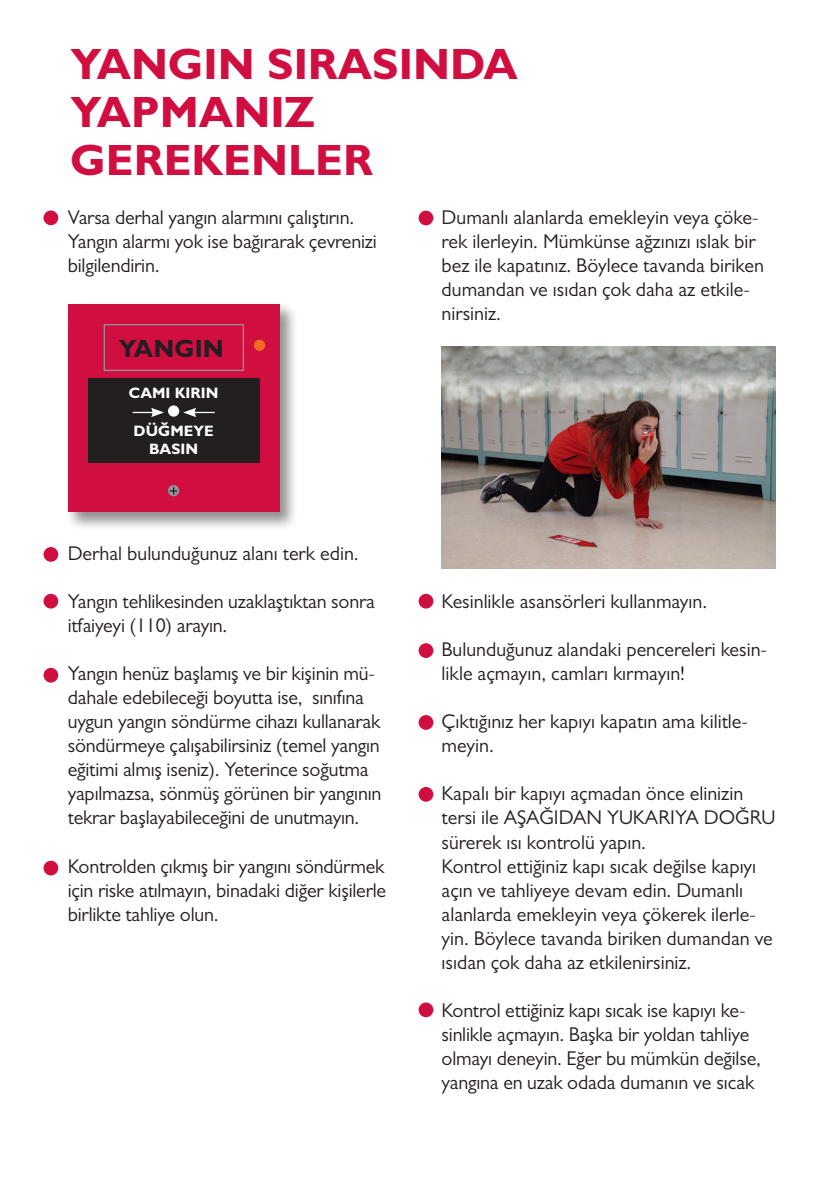
<style>
.page{position:relative;width:840px;height:1191px;background:#fff}
.page>*{position:absolute;margin:0;border:0;box-sizing:border-box;transform-origin:0 0}
.t1{font:700 44px/48px "Gill Sans MT Pro";color:#d10e40}
.t2{font:700 25px "Gill Sans MT Pro";color:#231f20}
.t3{font:20px/24px "Gill Sans MT Pro";letter-spacing:-.01em;color:#231f20}
.t4{font:700 15.2px/17.6px "Gill Sans MT Pro";color:#fff;text-align:center}
</style>
<div class="page">
<img style="left:441px;top:346px;width:334px;height:223px">
<div style="left:65px;top:301px;width:233px;height:230px;background:#231f20;opacity:.5"></div>
<div style="left:68px;top:304px;width:211px;height:208px;background:#d10e40"></div>
<div style="left:88px;top:379px;width:171px;height:84px;background:#231f20"></div>
<div style="left:168px;top:405px;width:11px;height:12px;background:#fff;border-radius:50%"></div>
<svg style="left:168px;top:485px;width:11px;height:11px"></svg>
<div style="left:254px;top:340px;width:11px;height:11px;background:#f36a24;border-radius:50%"></div>
<svg style="left:132px;top:408px;width:32px;height:9px"></svg>
<svg style="left:183px;top:408px;width:31px;height:9px"></svg>
<svg style="left:169px;top:487px;width:8px;height:7px"></svg>
<div style="left:104px;top:324px;width:140px;height:47px;border:1px solid #939598"></div>
<div style="left:43px;top:210px;width:15px;height:15px;background:#d10e40;border-radius:50%"></div>
<div style="left:43px;top:547px;width:15px;height:15px;background:#d10e40;border-radius:50%"></div>
<div style="left:43px;top:594px;width:15px;height:14px;background:#d10e40;border-radius:50%"></div>
<div style="left:43px;top:668px;width:15px;height:14px;background:#d10e40;border-radius:50%"></div>
<div style="left:43px;top:860px;width:15px;height:15px;background:#d10e40;border-radius:50%"></div>
<div style="left:418px;top:1002px;width:15px;height:15px;background:#d10e40;border-radius:50%"></div>
<div style="left:418px;top:787px;width:15px;height:14px;background:#d10e40;border-radius:50%"></div>
<div style="left:418px;top:715px;width:15px;height:15px;background:#d10e40;border-radius:50%"></div>
<div style="left:418px;top:643px;width:15px;height:15px;background:#d10e40;border-radius:50%"></div>
<div style="left:418px;top:594px;width:15px;height:14px;background:#d10e40;border-radius:50%"></div>
<div style="left:418px;top:211px;width:15px;height:14px;background:#d10e40;border-radius:50%"></div>
<h1 class="t1" style="left:70px;top:39px;width:448px">YANGIN SIRASINDA<br>YAPMANIZ<br>GEREKENLER</h1>
<p class="t3" style="left:68px;top:205px;width:310px">Varsa derhal yangın alarmını çalıştırın.<br>Yangın alarmı yok ise bağırarak çevrenizi bilgilendirin.</p>
<p class="t2" style="left:119px;top:333px;width:106px">YANGIN</p>
<p class="t4" style="left:129px;top:384px;width:91px">CAMI KIRIN</p>
<p class="t4" style="left:133px;top:422px;width:81px">DÜĞMEYE<br>BASIN</p>
<p class="t3" style="left:68px;top:541px;width:292px">Derhal bulunduğunuz alanı terk edin.</p>
<p class="t3" style="left:68px;top:589px;width:308px">Yangın tehlikesinden uzaklaştıktan sonra itfaiyeyi (110) arayın.</p>
<p class="t3" style="left:68px;top:661px;width:315px">Yangın henüz başlamış ve bir kişinin mü&shy;dahale edebileceği boyutta ise, sınıfına uygun yangın söndürme cihazı kullanarak söndürmeye çalışabilirsiniz (temel yangın eğitimi almış iseniz). Yeterince soğutma yapılmazsa, sönmüş görünen bir yangının tekrar başlayabileceğini de unutmayın.</p>
<p class="t3" style="left:68px;top:853px;width:320px;text-align:justify">Kontrolden çıkmış bir yangını söndürmek için riske atılmayın, binadaki diğer kişilerle birlikte tahliye olun.</p>
<p class="t3" style="left:441px;top:205px;width:324px">Dumanlı alanlarda emekleyin veya çöke&shy;rek ilerleyin. Mümkünse ağzınızı ıslak bir bez ile kapatınız. Böylece tavanda biriken dumandan ve ısıdan çok daha az etkile&shy;nirsiniz.</p>
<p class="t3" style="left:441px;top:589px;width:267px">Kesinlikle asansörleri kullanmayın.</p>
<p class="t3" style="left:441px;top:637px;width:327px">Bulunduğunuz alandaki pencereleri kesin&shy;likle açmayın, camları kırmayın!</p>
<p class="t3" style="left:441px;top:709px;width:308px">Çıktığınız her kapıyı kapatın ama kilitle&shy;meyin.</p>
<p class="t3" style="left:441px;top:781px;width:335px">Kapalı bir kapıyı açmadan önce elinizin tersi ile AŞAĞIDAN YUKARIYA DOĞRU sürerek ısı kontrolü yapın.<br>Kontrol ettiğiniz kapı sıcak değilse kapıyı açın ve tahliyeye devam edin. Dumanlı alanlarda emekleyin veya çökerek ilerle&shy;yin. Böylece tavanda biriken dumandan ve ısıdan çok daha az etkilenirsiniz.</p>
<p class="t3" style="left:441px;top:997px;width:320px">Kontrol ettiğiniz kapı sıcak ise kapıyı ke&shy;sinlikle açmayın. Başka bir yoldan tahliye olmayı deneyin. Eğer bu mümkün değilse, yangına en uzak odada dumanın ve sıcak</p>
</div>
